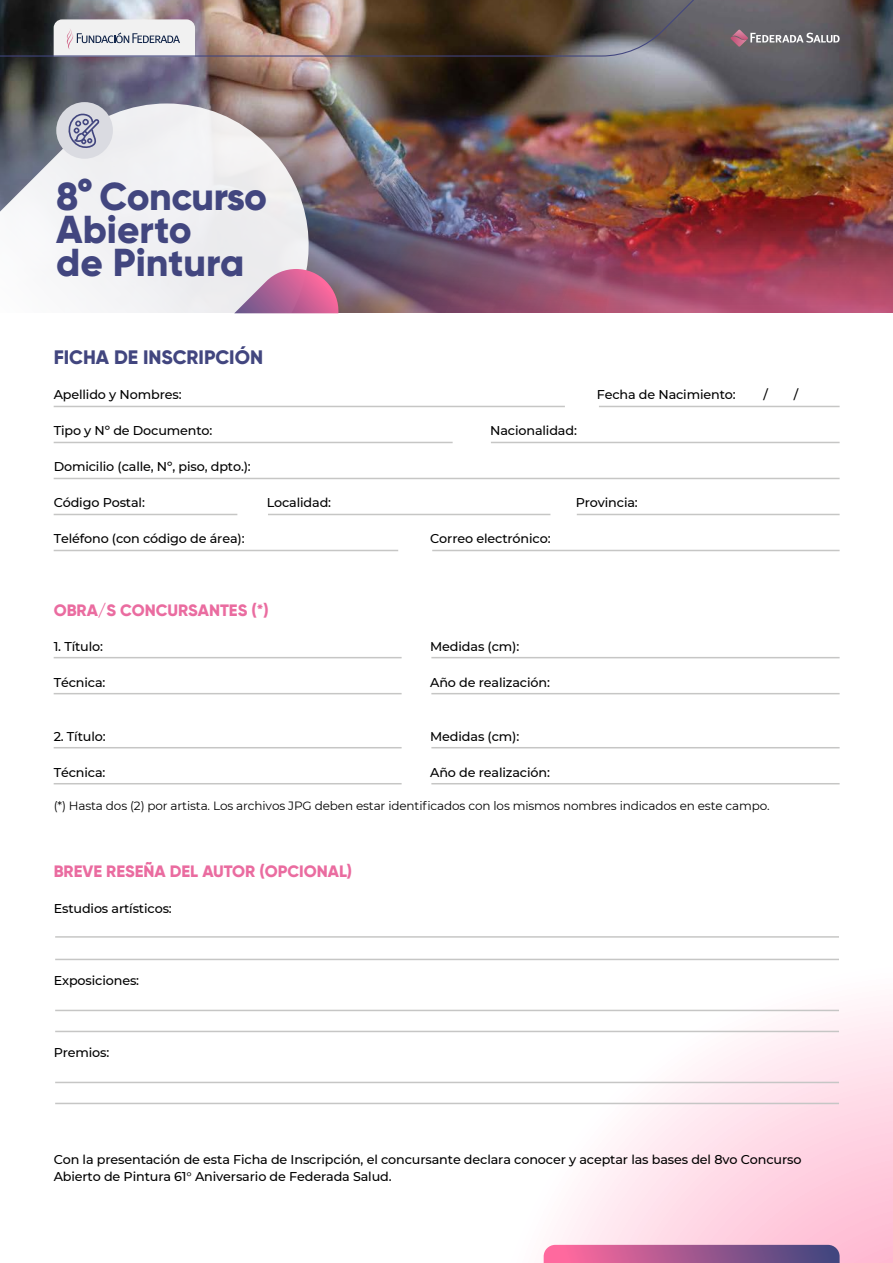
<style>
.page{position:relative;width:893px;height:1263px;background:#fff}
.page>*{position:absolute;margin:0;border:0;box-sizing:border-box;transform-origin:0 0}
.t1{font:800 38.85px/32.5px "Gilroy";color:#42467f}
.t2{font:800 19.5px "Gilroy";color:#42467f}
.t3{font:800 16.5px "Gilroy";color:#ea6ca0}
.t4{font:500 12.75px/17.2px "Montserrat";letter-spacing:-.01em;color:#000}
.t5{font:12px "Montserrat";letter-spacing:-.01em;color:#000}
</style>
<div class="page">
<svg style="left:97px;top:658px;width:796px;height:605px"></svg>
<hr style="left:491px;top:442px;width:349px;height:1px;background:#c6c6c5">
<hr style="left:54px;top:478px;width:786px;height:1px;background:#c6c6c5">
<hr style="left:577px;top:514px;width:263px;height:1px;background:#c6c6c5">
<hr style="left:54px;top:550px;width:344px;height:1px;background:#c6c6c5">
<hr style="left:599px;top:406px;width:241px;height:1px;background:#c6c6c5">
<hr style="left:54px;top:442px;width:399px;height:1px;background:#c6c6c5">
<hr style="left:54px;top:514px;width:183px;height:1px;background:#c6c6c5">
<hr style="left:432px;top:550px;width:408px;height:1px;background:#c6c6c5">
<hr style="left:54px;top:406px;width:511px;height:1px;background:#c6c6c5">
<hr style="left:268px;top:514px;width:282px;height:1px;background:#c6c6c5">
<hr style="left:431px;top:693px;width:409px;height:1px;background:#c6c6c5">
<hr style="left:431px;top:783px;width:409px;height:1px;background:#c6c6c5">
<hr style="left:431px;top:657px;width:409px;height:1px;background:#c6c6c5">
<hr style="left:431px;top:747px;width:409px;height:1px;background:#c6c6c5">
<hr style="left:54px;top:693px;width:348px;height:1px;background:#c6c6c5">
<hr style="left:54px;top:783px;width:348px;height:1px;background:#c6c6c5">
<hr style="left:54px;top:657px;width:348px;height:1px;background:#c6c6c5">
<hr style="left:54px;top:747px;width:348px;height:1px;background:#c6c6c5">
<hr style="left:55px;top:936px;width:784px;height:2px;background:#c6c6c5">
<hr style="left:55px;top:959px;width:784px;height:1px;background:#c6c6c5">
<hr style="left:55px;top:1010px;width:784px;height:1px;background:#c6c6c5">
<hr style="left:55px;top:1031px;width:784px;height:1px;background:#c6c6c5">
<hr style="left:55px;top:1082px;width:784px;height:1px;background:#c6c6c5">
<hr style="left:55px;top:1103px;width:784px;height:1px;background:#c6c6c5">
<img style="left:701px;top:0;width:192px;height:40px">
<img style="left:0;top:40px;width:893px;height:273px">
<svg style="left:544px;top:1245px;width:296px;height:18px;background:#a3598f"></svg>
<svg style="left:730px;top:30px;width:110px;height:17px;background:#867d83"></svg>
<img style="left:0;top:0;width:701px;height:57px">
<svg style="left:0;top:103px;width:321px;height:210px"></svg>
<svg style="left:234px;top:269px;width:105px;height:44px;background:#c581a7"></svg>
<div style="left:56px;top:102px;width:57px;height:57px;background:#dadbe1;border-radius:50%"></div>
<svg style="left:65px;top:108px;width:35px;height:45px"></svg>
<h1 class="t1" style="left:56px;top:180px;width:212px">8° Concurso<br>Abierto<br>de Pintura</h1>
<h2 class="t2" style="left:54px;top:345px;width:211px">FICHA DE INSCRIPCIÓN</h2>
<p class="t4" style="left:54px;top:385px;width:129px">Apellido y Nombres:</p>
<p class="t4" style="left:597px;top:385px;width:141px">Fecha de Nacimiento:</p>
<p class="t4" style="left:764px;top:385px;width:6px">/</p>
<p class="t4" style="left:794px;top:385px;width:6px">/</p>
<p class="t4" style="left:54px;top:421px;width:160px">Tipo y Nº de Documento:</p>
<p class="t4" style="left:490px;top:421px;width:88px">Nacionalidad:</p>
<p class="t4" style="left:54px;top:457px;width:199px">Domicilio (calle, Nº, piso, dpto.):</p>
<p class="t4" style="left:54px;top:493px;width:93px">Código Postal:</p>
<p class="t4" style="left:267px;top:493px;width:66px">Localidad:</p>
<p class="t4" style="left:576px;top:493px;width:64px">Provincia:</p>
<p class="t4" style="left:54px;top:530px;width:192px">Teléfono (con código de área):</p>
<p class="t4" style="left:430px;top:530px;width:122px">Correo electrónico:</p>
<p class="t3" style="left:54px;top:599px;width:216px">OBRA/S CONCURSANTES (*)</p>
<p class="t4" style="left:54px;top:637px;width:51px">1. Título:</p>
<p class="t4" style="left:430px;top:637px;width:91px">Medidas (cm):</p>
<p class="t4" style="left:54px;top:673px;width:53px">Técnica:</p>
<p class="t4" style="left:430px;top:673px;width:121px">Año de realización:</p>
<p class="t4" style="left:54px;top:728px;width:53px">2. Título:</p>
<p class="t4" style="left:430px;top:727px;width:91px">Medidas (cm):</p>
<p class="t4" style="left:54px;top:763px;width:53px">Técnica:</p>
<p class="t4" style="left:430px;top:763px;width:121px">Año de realización:</p>
<p class="t5" style="left:54px;top:797px;width:718px">(*) Hasta dos (2) por artista. Los archivos JPG deben estar identificados con los mismos nombres indicados en este campo.</p>
<p class="t3" style="left:54px;top:861px;width:300px">BREVE RESEÑA DEL AUTOR (OPCIONAL)</p>
<p class="t4" style="left:54px;top:899px;width:120px">Estudios artísticos:</p>
<p class="t4" style="left:54px;top:971px;width:87px">Exposiciones:</p>
<p class="t4" style="left:54px;top:1043px;width:57px">Premios:</p>
<p class="t4" style="left:54px;top:1150px;width:749px">Con la presentación de esta Ficha de Inscripción, el concursante declara conocer y aceptar las bases del 8vo Concurso<br>Abierto de Pintura 61° Aniversario de Federada Salud.</p>
</div>
